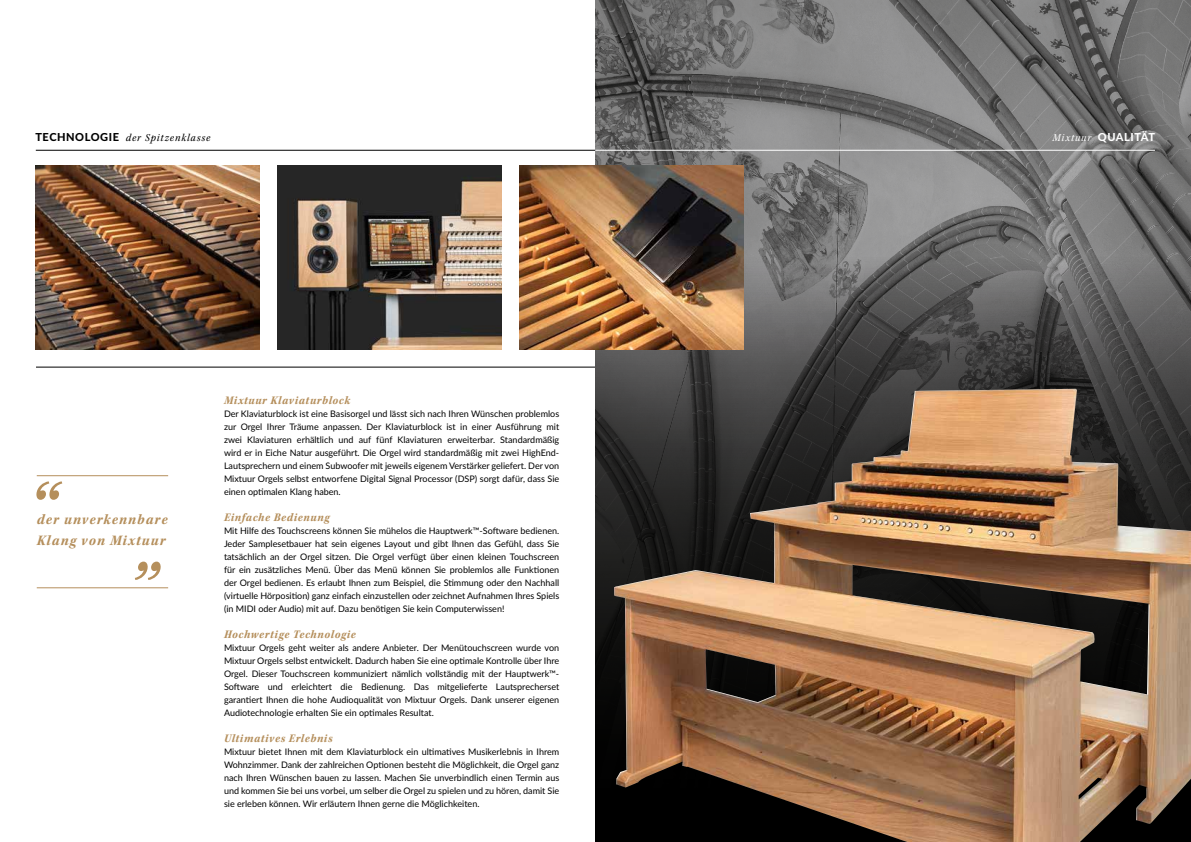
<style>
.page{position:relative;width:1191px;height:842px;background:#fff}
.page>*{position:absolute;margin:0;border:0;box-sizing:border-box;transform-origin:0 0}
.t1{font:89px "Kepler Std Scn It";color:#b58f5c}
.t2{font:15px "Kepler Std Bold Scn It";letter-spacing:.07em;color:#b58f5c}
.t3{font:12px "Kepler Std Bold Scn It";letter-spacing:.05em;color:#b58f5c}
.t4{font:11px "Kepler Std Scn It";letter-spacing:.08em;color:#000}
.t5{font:800 11px "Lato";letter-spacing:.05em;color:#fff}
.t6{font:9px/13px "Lato";color:#000;text-align:justify}
.s1{font-family:"Lato";font-weight:800}
.s2{font-family:"Kepler Std Scn It";font-weight:400}
</style>
<div class="page">
<img style="left:36px;top:165px;width:224px;height:185px">
<img style="left:278px;top:165px;width:224px;height:185px">
<hr style="left:36px;top:150px;width:560px;height:1px;background:#000">
<hr style="left:36px;top:367px;width:560px;height:1px;background:#000">
<img style="left:595px;top:0;width:596px;height:254px">
<svg style="left:595px;top:254px;width:596px;height:588px;background:#4f4f4f"></svg>
<hr style="left:595px;top:150px;width:560px;height:1px;background:#fff">
<img style="left:519px;top:165px;width:224px;height:185px">
<img style="left:614px;top:389px;width:577px;height:453px">
<hr style="left:37px;top:475px;width:131px;height:1px;background:#b58f5c">
<hr style="left:37px;top:587px;width:131px;height:1px;background:#b58f5c">
<p class="t4" style="left:35px;top:131px;width:177px"><span class="s1">TECHNOLOGIE</span> der Spitzenklasse</p>
<p class="t5" style="left:1052px;top:128px;width:104px"><span class="s2">Mixtuur</span> QUALITÄT</p>
<h1 class="t1" style="left:24px;top:466px;width:30px">“</h1>
<h2 class="t2" style="left:37px;top:532px;width:130px">Klang von Mixtuur</h2>
<h1 class="t1" style="left:173px;top:596px;width:30px;rotate:-180deg">“</h1>
<h2 class="t2" style="left:37px;top:511px;width:132px">der unverkennbare</h2>
<h3 class="t3" style="left:224px;top:393px;width:128px">Mixtuur Klaviaturblock</h3>
<p class="t6" style="left:224px;top:406px;width:337px">Der Klaviaturblock ist eine Basisorgel und lässt sich nach Ihren Wünschen problemlos zur Orgel Ihrer Träume anpassen. Der Klaviaturblock ist in einer Ausführung mit zwei Klaviaturen erhältlich und auf fünf Klaviaturen erweiterbar. Standardmäßig wird er in Eiche Natur ausgeführt. Die Orgel wird standardmäßig mit zwei HighEnd-Lautsprechern und einem Subwoofer mit jeweils eigenem Verstärker geliefert. Der von Mixtuur Orgels selbst entworfene Digital Signal Processor (DSP) sorgt dafür, dass Sie einen optimalen Klang haben.</p>
<h3 class="t3" style="left:224px;top:510px;width:107px">Einfache Bedienung</h3>
<p class="t6" style="left:224px;top:523px;width:337px">Mit Hilfe des Touchscreens können Sie mühelos die Hauptwerk™-Software bedienen.<br>Jeder Samplesetbauer hat sein eigenes Layout und gibt Ihnen das Gefühl, dass Sie tatsächlich an der Orgel sitzen. Die Orgel verfügt über einen kleinen Touchscreen für ein zusätzliches Menü. Über das Menü können Sie problemlos alle Funktionen der Orgel bedienen. Es erlaubt Ihnen zum Beispiel, die Stimmung oder den Nachhall (virtuelle Hörposition) ganz einfach einzustellen oder zeichnet Aufnahmen Ihres Spiels (in MIDI oder Audio) mit auf. Dazu benötigen Sie kein Computerwissen!</p>
<h3 class="t3" style="left:224px;top:627px;width:133px">Hochwertige Technologie</h3>
<p class="t6" style="left:224px;top:640px;width:337px">Mixtuur Orgels geht weiter als andere Anbieter. Der Menütouchscreen wurde von Mixtuur Orgels selbst entwickelt. Dadurch haben Sie eine optimale Kontrolle über Ihre Orgel. Dieser Touchscreen kommuniziert nämlich vollständig mit der Hauptwerk™- Software und erleichtert die Bedienung. Das mitgelieferte Lautsprecherset garantiert Ihnen die hohe Audioqualität von Mixtuur Orgels. Dank unserer eigenen Audiotechnologie erhalten Sie ein optimales Resultat.</p>
<h3 class="t3" style="left:224px;top:731px;width:110px">Ultimatives Erlebnis</h3>
<p class="t6" style="left:224px;top:744px;width:337px">Mixtuur bietet Ihnen mit dem Klaviaturblock ein ultimatives Musikerlebnis in Ihrem Wohnzimmer. Dank der zahlreichen Optionen besteht die Möglichkeit, die Orgel ganz nach Ihren Wünschen bauen zu lassen. Machen Sie unverbindlich einen Termin aus und kommen Sie bei uns vorbei, um selber die Orgel zu spielen und zu hören, damit Sie sie erleben können. Wir erläutern Ihnen gerne die Möglichkeiten.</p>
</div>
